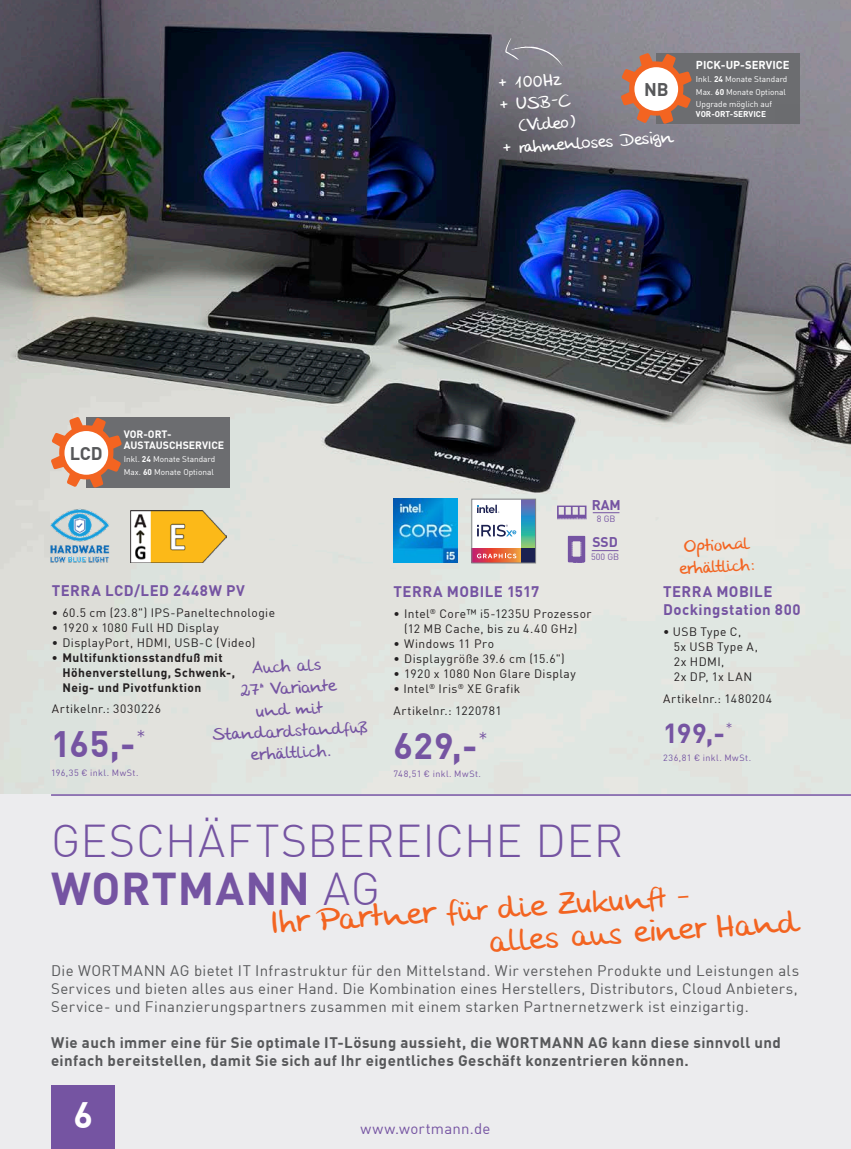
<style>
.page{position:relative;width:851px;height:1149px;background:#fff}
.page>*{position:absolute;margin:0;border:0;box-sizing:border-box;transform-origin:0 0}
.t1{font:300 45px "DIN Offc Pro";letter-spacing:.01em;color:#7554a2}
.t2{font:700 45px "DIN Offc Pro";letter-spacing:.015em;color:#7554a2}
.t3{font:700 36px "DIN Offc Pro";letter-spacing:.015em;color:#7554a2}
.t4{font:700 36px "DIN Offc Pro";color:#fff}
.t5{font:33px "Stone Handwriting Pro";color:#f36421}
.t6{font:700 27px "DIN Offc Pro";color:#7554a2}
.t7{font:18px "Stone Handwriting Pro";color:#7554a2}
.t8{font:18px "Stone Handwriting Pro";color:#fff}
.t9{font:18px "Stone Handwriting Pro";color:#f36421}
.t10{font:700 18px "DIN Offc Pro";color:#57585a}
.t11{font:15px/18px "DIN Offc Pro";letter-spacing:.025em;color:#57585a}
.t12{font:700 15px/18px "DIN Offc Pro";letter-spacing:.03em;color:#57585a}
.t13{font:700 15px/18px "DIN Offc Pro";letter-spacing:.03em;color:#7554a2}
.t14{font:15px "DIN Offc Pro";letter-spacing:.015em;color:#7554a2}
.t15{font:700 13.8px "DIN Offc Pro";color:#7554a2}
.t16{font:12px "DIN Offc Pro";letter-spacing:.035em;color:#231f20}
.t17{font:700 12px "DIN Offc Pro";letter-spacing:.035em;color:#231f20}
.t18{font:700 11.25px "DIN Offc Pro";color:#fff}
.t19{font:700 10.5px "DIN Offc Pro";color:#fff}
.t20{font:9px "DIN Offc Pro";letter-spacing:.045em;color:#7554a2}
.t21{font:8.25px "DIN Offc Pro";color:#fff}
.t22{font:700 8.25px "DIN Offc Pro";color:#fff}
.s1{font-weight:700}
.s2{font-weight:300}
</style>
<div class="page">
<img style="left:0;top:0;width:850px;height:794px">
<div style="left:0;top:794px;width:850px;height:354px;background:#ececee"></div>
<div style="left:51px;top:1084px;width:64px;height:64px;background:#7554a2"></div>
<svg style="left:505px;top:38px;width:57px;height:28px;background:#8d8b94"></svg>
<div style="left:656px;top:53px;width:143px;height:71px;background:#6c6d70"></div>
<svg style="left:620px;top:53px;width:71px;height:71px"></svg>
<div style="left:634px;top:67px;width:44px;height:44px;background:#fff;border-radius:50%"></div>
<div style="left:87px;top:417px;width:143px;height:70px;background:#6c6d70"></div>
<svg style="left:51px;top:416px;width:71px;height:71px"></svg>
<div style="left:64px;top:431px;width:44px;height:43px;background:#fff;border-radius:50%"></div>
<img style="left:40px;top:492px;width:80px;height:87px">
<hr style="left:51px;top:794px;width:799px;height:1px;background:#7554a2">
<img style="left:393px;top:499px;width:64px;height:63px">
<svg style="left:557px;top:505px;width:29px;height:14px"></svg>
<svg style="left:592px;top:512px;width:27px;height:1px"></svg>
<svg style="left:567px;top:535px;width:18px;height:28px"></svg>
<svg style="left:591px;top:550px;width:27px;height:1px"></svg>
<div style="left:471px;top:499px;width:64px;height:64px;background:#fff"></div>
<svg style="left:521px;top:501px;width:12px;height:47px"></svg>
<svg style="left:473px;top:548px;width:48px;height:13px"></svg>
<div style="left:521px;top:548px;width:14px;height:15px;background:#1c2151"></div>
<svg style="left:477px;top:553px;width:39px;height:5px"></svg>
<svg style="left:477px;top:524px;width:39px;height:12px"></svg>
<svg style="left:477px;top:504px;width:22px;height:9px"></svg>
<div style="left:471px;top:499px;width:64px;height:64px;border:1px solid #808285"></div>
<img style="left:131px;top:510px;width:96px;height:52px">
<img style="left:775px;top:104px;width:75px;height:435px">
<p class="t8" style="left:497px;top:74px;width:63px;rotate:-4deg">+ 100Hz</p>
<p class="t8" style="left:498px;top:95px;width:72px;rotate:-4deg">+ USB-C</p>
<p class="t8" style="left:517px;top:116px;width:60px;rotate:-4deg">(Video)</p>
<p class="t8" style="left:501px;top:138px;width:172px;rotate:-4deg">+ rahmenloses Design</p>
<p class="t10" style="left:644px;top:74px;width:26px">NB</p>
<p class="t18" style="left:695px;top:55px;width:95px">PICK-UP-SERVICE</p>
<p class="t21" style="left:695px;top:72px;width:93px">Inkl. <span class="s1">24</span> Monate Standard</p>
<p class="t21" style="left:695px;top:85px;width:91px">Max. <span class="s1">60</span> Monate Optional</p>
<p class="t21" style="left:695px;top:98px;width:78px">Upgrade möglich auf</p>
<p class="t22" style="left:695px;top:107px;width:72px">VOR-ORT-SERVICE</p>
<p class="t10" style="left:70px;top:438px;width:34px">LCD</p>
<p class="t19" style="left:124px;top:426px;width:49px">VOR-ORT-</p>
<p class="t19" style="left:124px;top:436px;width:102px">AUSTAUSCHSERVICE</p>
<p class="t21" style="left:124px;top:452px;width:93px">Inkl. <span class="s1">24</span> Monate Standard</p>
<p class="t21" style="left:124px;top:465px;width:91px">Max. <span class="s1">60</span> Monate Optional</p>
<p class="t13" style="left:52px;top:579px;width:195px">TERRA LCD/LED 2448W PV</p>
<p class="t16" style="left:52px;top:603px;width:225px">• 60.5 cm (23.8") IPS-Paneltechnologie</p>
<p class="t16" style="left:52px;top:618px;width:168px">• 1920 x 1080 Full HD Display</p>
<p class="t16" style="left:52px;top:633px;width:205px">• DisplayPort, HDMI, USB-C (Video)</p>
<p class="t17" style="left:52px;top:647px;width:172px">• Multifunktionsstandfuß mit</p>
<p class="t17" style="left:62px;top:662px;width:174px">Höhenverstellung, Schwenk-,</p>
<p class="t17" style="left:62px;top:677px;width:140px">Neig- und Pivotfunktion</p>
<p class="t16" style="left:52px;top:699px;width:111px">Artikelnr.: 3030226</p>
<p class="t7" style="left:251px;top:658px;width:70px;rotate:-3deg">Auch als</p>
<p class="t7" style="left:239px;top:680px;width:97px;rotate:-3deg">27" Variante</p>
<p class="t7" style="left:255px;top:701px;width:66px;rotate:-3deg">und mit</p>
<p class="t7" style="left:212px;top:725px;width:156px;rotate:-3deg">Standardst andfuß</p>
<p class="t7" style="left:250px;top:744px;width:82px;rotate:-3deg">erhältlich .</p>
<p class="t3" style="left:51px;top:714px;width:96px">165,-<sup>*</sup></p>
<p class="t20" style="left:51px;top:765px;width:89px">196,35 € inkl. MwSt.</p>
<p class="t15" style="left:591px;top:493px;width:31px">RAM</p>
<p class="t20" style="left:596px;top:511px;width:20px">8 GB</p>
<p class="t15" style="left:592px;top:531px;width:27px">SSD</p>
<p class="t20" style="left:591px;top:549px;width:30px">500 GB</p>
<p class="t13" style="left:393px;top:580px;width:147px">TERRA MOBILE 1517</p>
<p class="t16" style="left:393px;top:603px;width:199px">• Intel<sup>®</sup> Core™ i5-1235U Prozessor</p>
<p class="t16" style="left:404px;top:618px;width:174px">(12 MB Cache, bis zu 4.40 GHz)</p>
<p class="t16" style="left:393px;top:633px;width:102px">• Windows 11 Pro</p>
<p class="t16" style="left:393px;top:648px;width:173px">• Displaygröße 39.6 cm (15.6")</p>
<p class="t16" style="left:393px;top:663px;width:184px">• 1920 x 1080 Non Glare Display</p>
<p class="t16" style="left:393px;top:678px;width:128px">• Intel<sup>®</sup> Iris<sup>®</sup> XE Grafik</p>
<p class="t16" style="left:393px;top:701px;width:110px">Artikelnr.: 1220781</p>
<p class="t3" style="left:393px;top:715px;width:96px">629,-<sup>*</sup></p>
<p class="t20" style="left:393px;top:766px;width:89px">748,51 € inkl. MwSt.</p>
<p class="t9" style="left:683px;top:536px;width:66px;rotate:-3deg">Optional</p>
<p class="t9" style="left:679px;top:558px;width:77px;rotate:-3deg">erhältlich :</p>
<p class="t13" style="left:663px;top:580px;width:139px">TERRA MOBILE<br>Dockingstation 800</p>
<p class="t16" style="left:663px;top:621px;width:80px">• USB Type C,</p>
<p class="t16" style="left:673px;top:636px;width:86px">5x USB Type A,</p>
<p class="t16" style="left:673px;top:651px;width:52px">2x HDMI,</p>
<p class="t16" style="left:673px;top:666px;width:80px">2x DP, 1x LAN</p>
<p class="t16" style="left:663px;top:689px;width:111px">Artikelnr.: 1480204</p>
<p class="t6" style="left:663px;top:710px;width:71px">199,-<sup>*</sup></p>
<p class="t20" style="left:663px;top:750px;width:90px">236,81 € inkl. MwSt.</p>
<p class="t1" style="left:51px;top:805px;width:573px">GESCHÄFTSBEREICHE DER</p>
<p class="t2" style="left:51px;top:850px;width:330px">WORTMANN <span class="s2">AG</span></p>
<p class="t5" style="left:270px;top:905px;width:420px;rotate:-4deg">Ihr Partner für di e Zukunft –</p>
<p class="t5" style="left:488px;top:924px;width:310px;rotate:-4deg">alles aus einer Hand</p>
<p class="t11" style="left:51px;top:960px;width:749px">Die WORTMANN AG bietet IT Infrastruktur für den Mittelstand. Wir verstehen Produkte und Leistungen als<br>Services und bieten alles aus einer Hand. Die Kombination eines Herstellers, Distributors, Cloud Anbieters,</p>
<p class="t11" style="left:51px;top:996px;width:699px">Service- und Finanzierungspartners zusammen mit einem starken Partnernetzwerk ist einzigartig.</p>
<p class="t12" style="left:51px;top:1031px;width:731px">Wie auch immer eine für Sie optimale IT-Lösung aussieht, die WORTMANN AG kann diese sinnvoll und einfach bereitstellen, damit Sie sich auf Ihr eigentliches Geschäft konzentrieren können.</p>
<p class="t4" style="left:73px;top:1084px;width:21px">6</p>
<p class="t14" style="left:360px;top:1116px;width:131px">www.wortmann.de</p>
</div>
